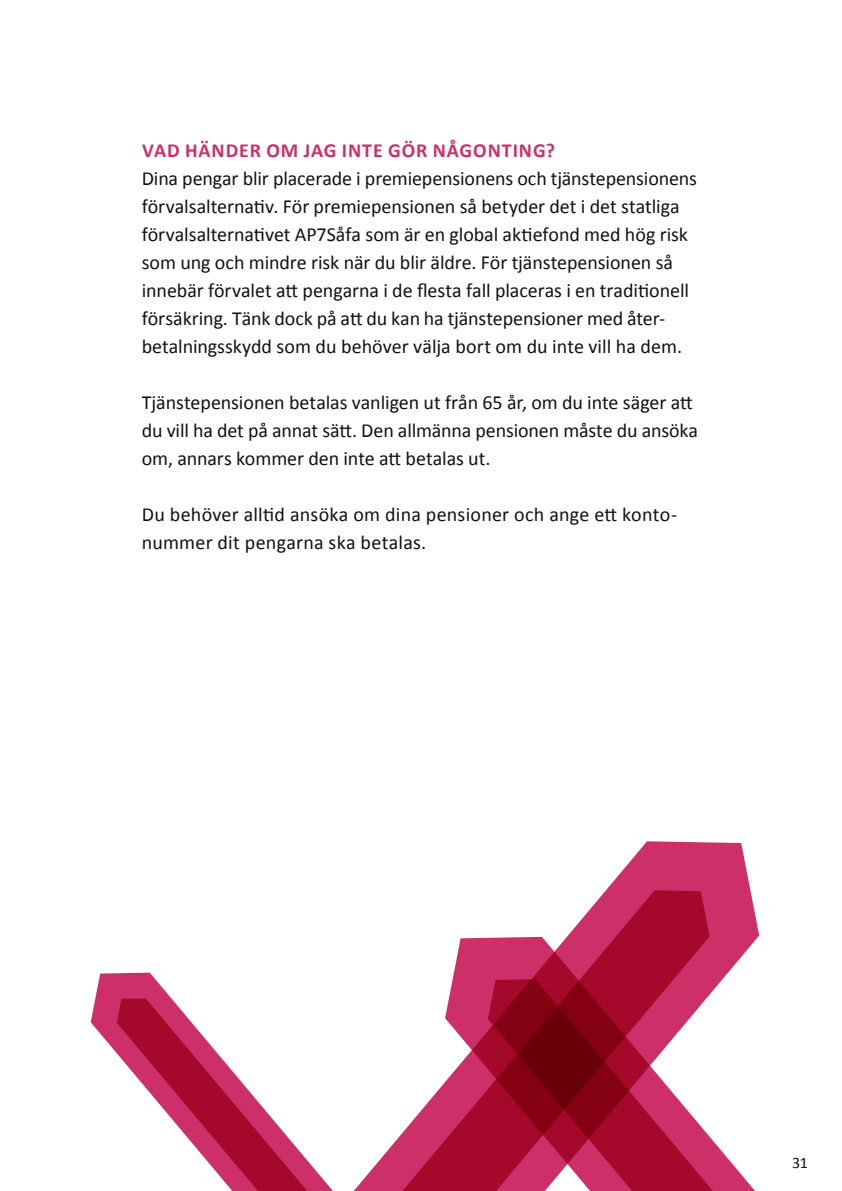
<style>
.page{position:relative;width:842px;height:1191px;background:#fff}
.page>*{position:absolute;margin:0;border:0;box-sizing:border-box;transform-origin:0 0}
.Bröd{font:20px/28px "Calibri";letter-spacing:-.005em;color:#12120d}
.Rubriknivå_2{font:700 20px "Calibri";letter-spacing:.045em;color:#cd3069}
.t1{font:16px "Calibri";color:#12120d}
</style>
<div class="page">
<svg style="left:606px;top:841px;width:153px;height:96px;fill:#cd3069"></svg>
<svg style="left:353px;top:890px;width:357px;height:301px"></svg>
<svg style="left:445px;top:937px;width:313px;height:254px;background:#c33863"></svg>
<svg style="left:488px;top:979px;width:270px;height:212px"></svg>
<svg style="left:91px;top:972px;width:80px;height:82px;fill:#cd3069"></svg>
<svg style="left:117px;top:998px;width:216px;height:193px"></svg>
<h2 class="Rubriknivå_2" style="left:142px;top:137px;width:415px">VAD HÄNDER OM JAG INTE GÖR NÅGONTING?</h2>
<p class="Bröd" style="left:142px;top:163px;width:557px">Dina pengar blir placerade i premiepensionens och tjänstepensionens förvalsalternativ. För premiepensionen så betyder det i det statliga förvalsalternativet AP7Såfa som är en global aktiefond med hög risk som ung och mindre risk när du blir äldre. För tjänstepensionen så innebär förvalet att pengarna i de flesta fall placeras i en traditionell försäkring. Tänk dock på att du kan ha tjänstepensioner med åter&shy;betalningsskydd som du behöver välja bort om du inte vill ha dem.</p>
<p class="Bröd" style="left:142px;top:387px;width:558px">Tjänstepensionen betalas vanligen ut från 65 år, om du inte säger att du vill ha det på annat sätt. Den allmänna pensionen måste du ansöka om, annars kommer den inte att betalas ut.</p>
<p class="Bröd" style="left:142px;top:499px;width:537px">Du behöver alltid ansöka om dina pensioner och ange ett konto&shy;nummer dit pengarna ska betalas.</p>
<p class="t1" style="left:792px;top:1153px;width:17px">31</p>
</div>
